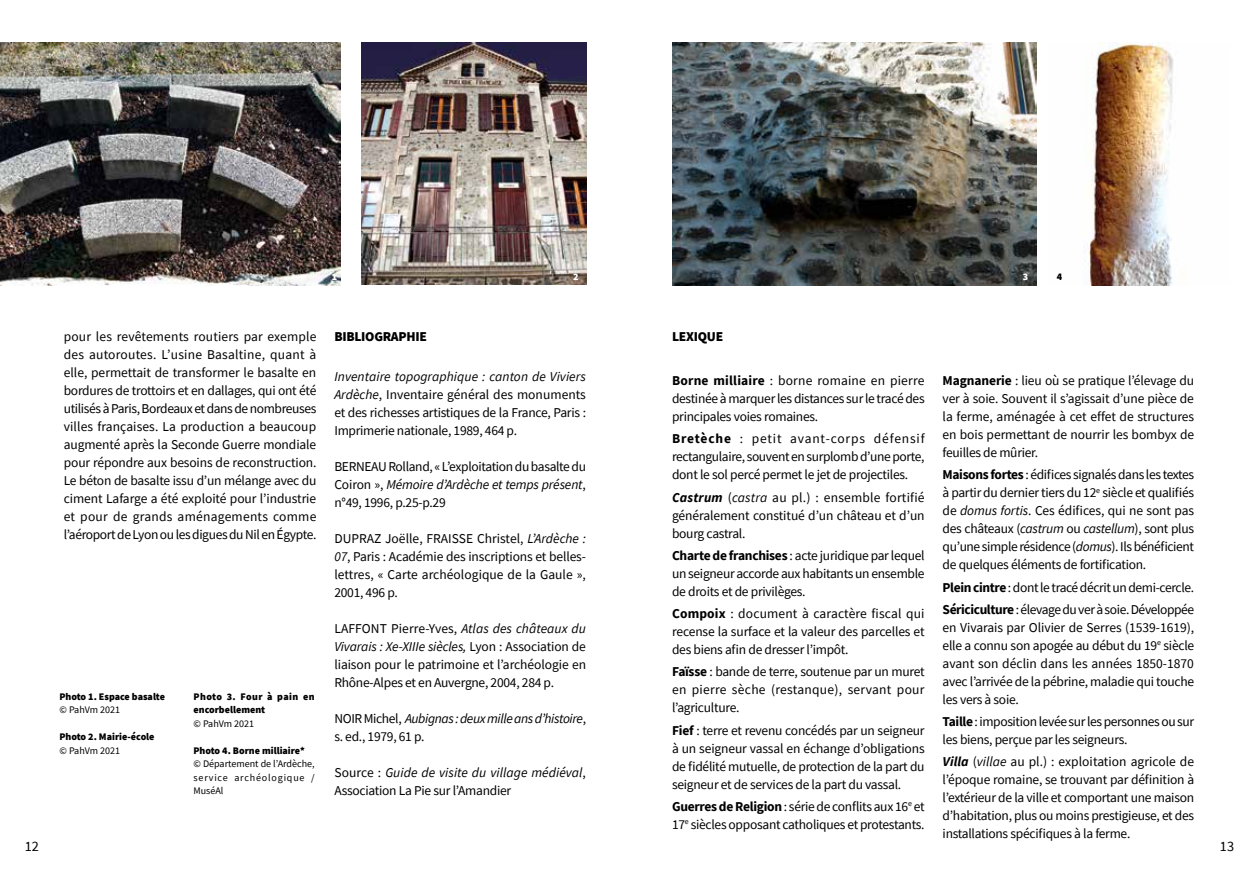
<style>
.page{position:relative;width:1259px;height:893px;background:#fff}
.page>*{position:absolute;margin:0;border:0;box-sizing:border-box;transform-origin:0 0}
.t1{font:14.25px "Source Sans Pro";color:#000}
.t2{font:13.5px/18px "Source Sans Pro";letter-spacing:-.02em;color:#000;text-align:justify}
.t3{font:italic 13.5px/18px "Source Sans Pro";letter-spacing:-.025em;color:#000}
.t4{font:900 13.5px "Source Sans Pro";letter-spacing:-.02em;color:#000}
.t5{font:900 10.05px/13.5px "Source Sans Pro";color:#000}
.t6{font:10.05px/13.5px "Source Sans Pro";color:#000;text-align:justify}
.t7{font:900 10.05px "Source Sans Pro";color:#fff}
.s1{font-weight:700}
.s2{font-weight:700;font-style:italic}
.s3{font-style:italic}
.s4{font-style:normal}
</style>
<div class="page">
<img style="left:672px;top:43px;width:364px;height:243px">
<img style="left:361px;top:43px;width:226px;height:241px">
<img style="left:0;top:43px;width:340px;height:243px">
<img style="left:1084px;top:43px;width:90px;height:243px">
<p class="t7" style="left:332px;top:269px;width:7px">1</p>
<p class="t7" style="left:573px;top:269px;width:7px">2</p>
<p class="t7" style="left:1022px;top:269px;width:7px">3</p>
<p class="t5" style="left:1056px;top:269px;width:7px">4</p>
<p class="t2" style="left:64px;top:327px;width:254px">pour les revêtements routiers par exemple des autoroutes. L’usine Basaltine, quant à elle, permettait de transformer le basalte en bordures de trottoirs et en dallages, qui ont été utilisés à Paris, Bordeaux et dans de nombreuses villes françaises. La production a beaucoup augmenté après la Seconde Guerre mondiale pour répondre aux besoins de reconstruction.<br>Le béton de basalte issu d’un mélange avec du ciment Lafarge a été exploité pour l’industrie et pour de grands aménagements comme l’aéroport de Lyon ou les digues du Nil en Égypte.</p>
<p class="t4" style="left:334px;top:327px;width:94px">BIBLIOGRAPHIE</p>
<p class="t4" style="left:672px;top:327px;width:53px">LEXIQUE</p>
<p class="t2" style="left:672px;top:372px;width:254px"><span class="s1">Borne milliaire</span> : borne romaine en pierre destinée à marquer les distances sur le tracé des principales voies romaines.</p>
<p class="t2" style="left:672px;top:430px;width:254px"><span class="s1">Bretèche</span> : petit avant-corps défensif rectangulaire, souvent en surplomb d’une porte, dont le sol percé permet le jet de projectiles.</p>
<p class="t2" style="left:672px;top:488px;width:254px"><span class="s2">Castrum</span> (<span class="s3">castra</span> au pl.) : ensemble fortifié généralement constitué d’un château et d’un bourg castral.</p>
<p class="t2" style="left:672px;top:546px;width:254px"><span class="s1">Charte de franchises</span> : acte juridique par lequel un seigneur accorde aux habitants un ensemble de droits et de privilèges.</p>
<p class="t2" style="left:672px;top:604px;width:254px"><span class="s1">Compoix</span> : document à caractère fiscal qui recense la surface et la valeur des parcelles et des biens afin de dresser l’impôt.</p>
<p class="t2" style="left:672px;top:663px;width:254px"><span class="s1">Faïsse</span> : bande de terre, soutenue par un muret en pierre sèche (restanque), servant pour l’agriculture.</p>
<p class="t2" style="left:672px;top:721px;width:254px"><span class="s1">Fief</span> : terre et revenu concédés par un seigneur à un seigneur vassal en échange d’obligations de fidélité mutuelle, de protection de la part du seigneur et de services de la part du vassal.</p>
<p class="t2" style="left:672px;top:797px;width:254px"><span class="s1">Guerres de Religion</span> : série de conflits aux 16<sup>e</sup> et<br>17<sup>e</sup> siècles opposant catholiques et protestants.</p>
<p class="t2" style="left:334px;top:367px;width:253px"><span class="s3">Inventaire topographique : canton de Viviers Ardèche</span>, Inventaire général des monuments et des richesses artistiques de la France, Paris :<br>Imprimerie nationale, 1989, 464 p.</p>
<p class="t2" style="left:334px;top:457px;width:253px">BERNEAU Rolland, « L’exploitation du basalte du Coiron », <span class="s3">Mémoire d’Ardèche et temps présent</span>, n°49, 1996, p.25-p.29</p>
<p class="t2" style="left:334px;top:529px;width:253px">DUPRAZ Joëlle, FRAISSE Christel, <span class="s3">L’Ardèche :<br>07</span>, Paris : Académie des inscriptions et belles&shy;lettres, « Carte archéologique de la Gaule », 2001, 496 p.</p>
<p class="t2" style="left:334px;top:619px;width:253px">LAFFONT Pierre-Yves, <span class="s3">Atlas des châteaux du Vivarais : Xe-XIIIe siècles,</span> Lyon : Association de liaison pour le patrimoine et l’archéologie en Rhône-Alpes et en Auvergne, 2004, 284 p.</p>
<p class="t3" style="left:334px;top:709px;width:253px"><span class="s4">NOIR Michel,</span> Aubignas : deux mille ans d’histoire<span class="s4">, s. ed., 1979, 61 p.</span></p>
<p class="t2" style="left:334px;top:763px;width:253px">Source : <span class="s3">Guide de visite du village médiéval</span>,<br>Association La Pie sur l’Amandier</p>
<p class="t2" style="left:942px;top:372px;width:253px"><span class="s1">Magnanerie</span> : lieu où se pratique l’élevage du ver à soie. Souvent il s’agissait d’une pièce de la ferme, aménagée à cet effet de structures en bois permettant de nourrir les bombyx de feuilles de mûrier.</p>
<p class="t2" style="left:942px;top:466px;width:253px"><span class="s1">Maisons fortes</span> : édifices signalés dans les textes à partir du dernier tiers du 12<sup>e</sup> siècle et qualifiés de <span class="s3">domus fortis</span>. Ces édifices, qui ne sont pas des châteaux (<span class="s3">castrum</span> ou <span class="s3">castellum</span>), sont plus qu’une simple résidence (<span class="s3">domus</span>). Ils bénéficient de quelques éléments de fortification.</p>
<p class="t2" style="left:942px;top:576px;width:253px;line-height:22.2px"><span class="s1">Plein cintre</span> : dont le tracé décrit un demi-cercle.<br><span class="s1">Sériciculture</span> : élevage du ver à soie. Développée</p>
<p class="t2" style="left:942px;top:618px;width:253px">en Vivarais par Olivier de Serres (1539-1619), elle a connu son apogée au début du 19<sup>e</sup> siècle avant son déclin dans les années 1850-1870 avec l’arrivée de la pébrine, maladie qui touche les vers à soie.</p>
<p class="t2" style="left:942px;top:713px;width:253px"><span class="s1">Taille</span> : imposition levée sur les personnes ou sur les biens, perçue par les seigneurs.</p>
<p class="t2" style="left:942px;top:753px;width:253px"><span class="s2">Villa</span> (<span class="s3">villae</span> au pl.) : exploitation agricole de l’époque romaine, se trouvant par définition à l’extérieur de la ville et comportant une maison d’habitation, plus ou moins prestigieuse, et des installations spécifiques à la ferme.</p>
<p class="t5" style="left:193px;top:689px;width:123px">Photo 3. Four à pain en encorbellement</p>
<p class="t6" style="left:193px;top:716px;width:62px">© PahVm 2021</p>
<p class="t5" style="left:193px;top:743px;width:113px">Photo 4. Borne milliaire*</p>
<p class="t6" style="left:193px;top:757px;width:123px">© Département de l’Ardèche, service archéologique / MuséAl</p>
<p class="t5" style="left:60px;top:689px;width:107px">Photo 1. Espace basalte</p>
<p class="t6" style="left:60px;top:703px;width:62px">© PahVm 2021</p>
<p class="t5" style="left:60px;top:730px;width:97px">Photo 2. Mairie-école</p>
<p class="t6" style="left:60px;top:743px;width:62px">© PahVm 2021</p>
<p class="t1" style="left:25px;top:837px;width:16px">12</p>
<p class="t1" style="left:1220px;top:837px;width:16px">13</p>
</div>
